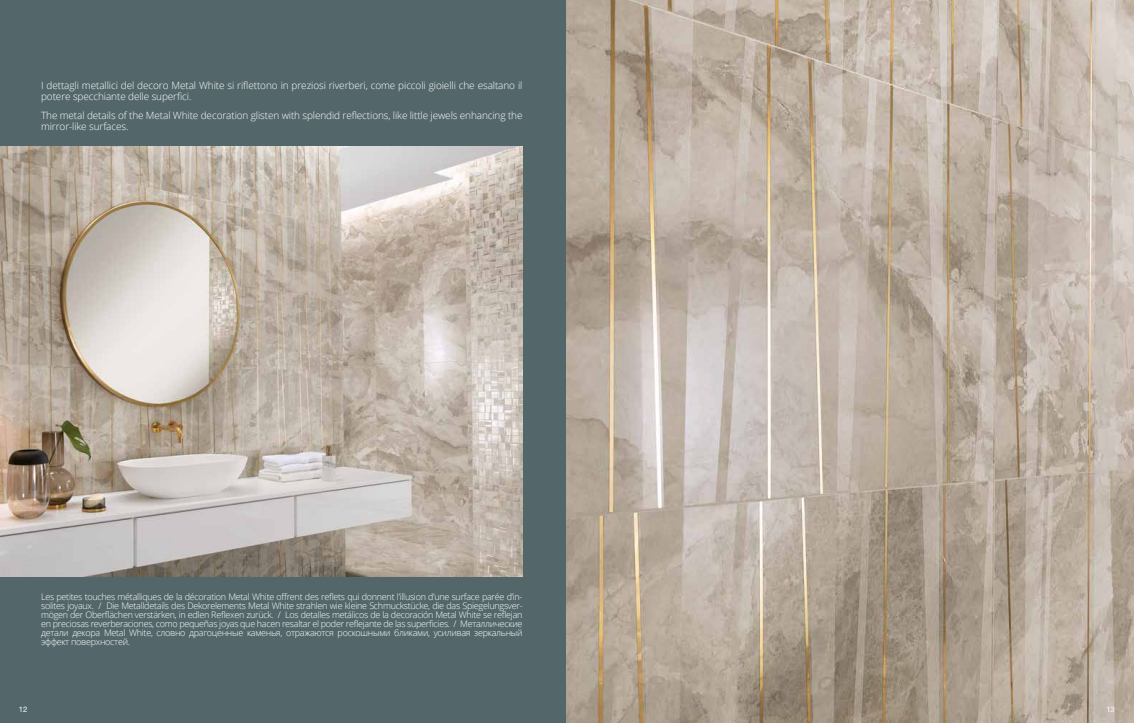
<style>
.page{position:relative;width:1134px;height:723px;background:#fff}
.page>*{position:absolute;margin:0;border:0;box-sizing:border-box;transform-origin:0 0}
.t1{font:300 10px/11px "Open Sans";letter-spacing:-.01em;color:#fff}
.t2{font:300 9px/9px "Open Sans";letter-spacing:-.03em;color:#fff;text-align:justify}
.t3{font:7.7px "Helvetica Neue LT Com";color:#fff}
</style>
<div class="page">
<div style="left:0;top:0;width:567px;height:723px;background:#53676a"></div>
<img style="left:0;top:146px;width:522px;height:431px">
<img style="left:567px;top:0;width:567px;height:723px">
<p class="t1" style="left:41px;top:80px;width:483px">I dettagli metallici del decoro Metal White si riflettono in preziosi riverberi, come piccoli gioielli che esaltano il potere specchiante delle superfici.</p>
<p class="t1" style="left:41px;top:109px;width:483px">The metal details of the Metal White decoration glisten with splendid reflections, like little jewels enhancing the mirror-like surfaces.</p>
<p class="t2" style="left:41px;top:592px;width:483px">Les petites touches métalliques de la décoration Metal White offrent des reflets qui donnent l’illusion d’une surface parée d’in&shy;solites joyaux. / Die Metalldetails des Dekorelements Metal White strahlen wie kleine Schmuckstücke, die das Spiegelungsver&shy;mögen der Oberflächen verstärken, in edlen Reflexen zurück. / Los detalles metálicos de la decoración Metal White se reflejan en preciosas reverberaciones, como pequeñas joyas que hacen resaltar el poder reflejante de las superficies. / Металлические детали декора Metal White, словно драгоценные каменья, отражаются роскошными бликами, усиливая зеркальный эффект поверхностей.</p>
<p class="t3" style="left:19px;top:704px;width:10px">12</p>
<p class="t3" style="left:1106px;top:704px;width:10px">13</p>
</div>
